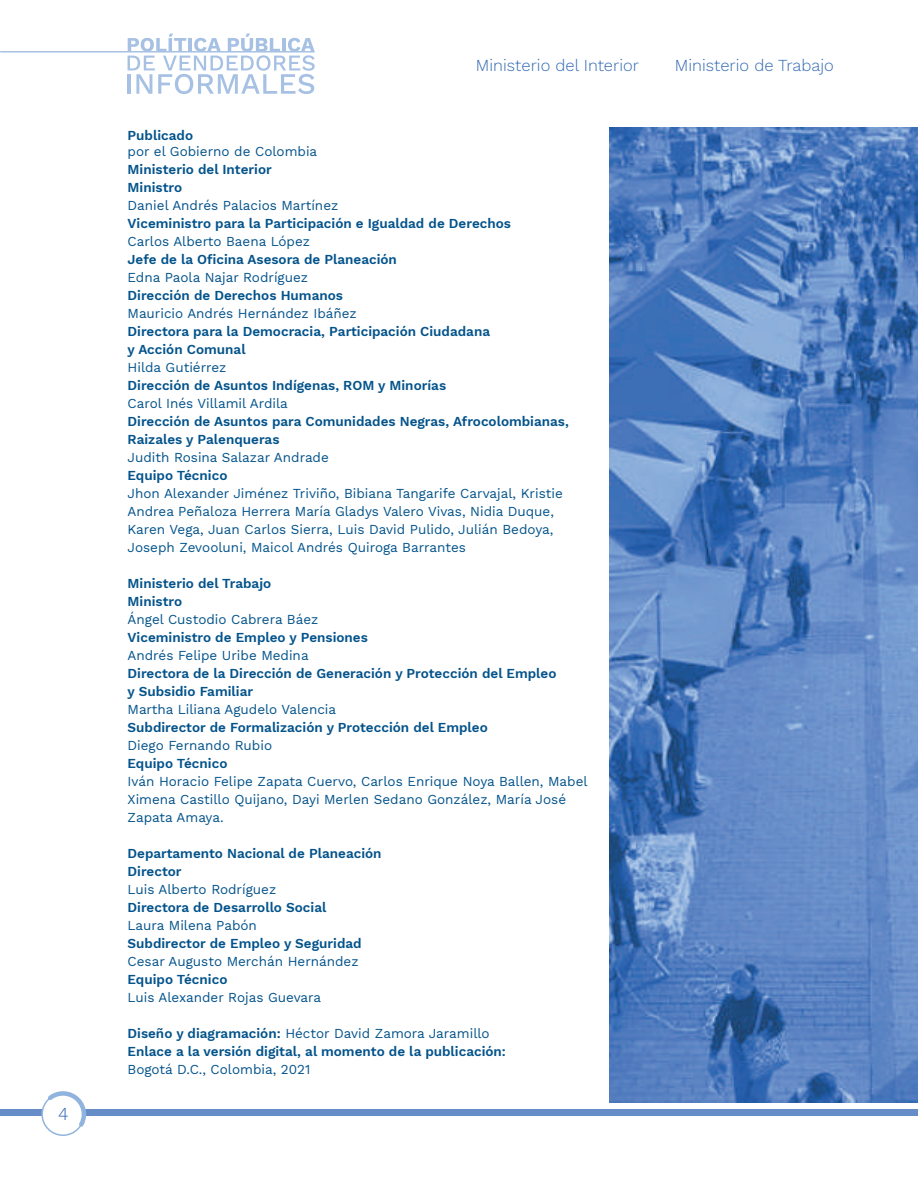
<style>
.page{position:relative;width:918px;height:1188px;background:#fff}
.page>*{position:absolute;margin:0;border:0;box-sizing:border-box;transform-origin:0 0}
.t1{font:300 18px "Work Sans";color:#3169b3}
.t2{font:300 16.5px "Work Sans";color:#3169b3}
.t3{font:13.5px/18px "Work Sans";color:#03538b}
.t4{font:600 13.5px/18px "Work Sans";color:#03538b}
.s1{font-weight:400}
</style>
<div class="page">
<div style="left:0;top:1110px;width:918px;height:6px;background:#678dc8"></div>
<hr style="left:0;top:51px;width:315px;height:2px;background:#a6c1e4">
<hr style="left:127px;top:74px;width:4px;height:20px;background:#a6c1e4">
<svg style="left:128px;top:34px;width:187px;height:60px"></svg>
<div style="left:41px;top:1093px;width:44px;height:43px;border:2px solid #91b4de;border-radius:50%"></div>
<svg style="left:44px;top:1091px;width:44px;height:40px"></svg>
<img style="left:610px;top:128px;width:308px;height:975px">
<h1 class="t1" style="left:58px;top:1100px;width:12px">4</h1>
<p class="t2" style="left:476px;top:53px;width:165px">Ministerio del Interior</p>
<p class="t2" style="left:675px;top:53px;width:160px">Ministerio de Trabajo</p>
<p class="t4" style="left:128px;top:126px;width:67px">Publicado</p>
<p class="t3" style="left:128px;top:142px;width:191px">por el Gobierno de Colombia</p>
<p class="t4" style="left:128px;top:160px;width:146px">Ministerio del Interior<br>Ministro</p>
<p class="t3" style="left:128px;top:196px;width:212px">Daniel Andrés Palacios Martínez</p>
<p class="t4" style="left:128px;top:214px;width:385px">Viceministro para la Participación e Igualdad de Derechos</p>
<p class="t3" style="left:128px;top:232px;width:184px">Carlos Alberto Baena López</p>
<p class="t4" style="left:128px;top:250px;width:271px">Jefe de la Oficina Asesora de Planeación</p>
<p class="t3" style="left:128px;top:268px;width:182px">Edna Paola Najar Rodríguez</p>
<p class="t4" style="left:128px;top:286px;width:217px">Dirección de Derechos Humanos</p>
<p class="t3" style="left:128px;top:304px;width:231px">Mauricio Andrés Hernández Ibáñez</p>
<p class="t4" style="left:128px;top:322px;width:364px">Directora para la Democracia, Participación Ciudadana y Acción Comunal</p>
<p class="t3" style="left:128px;top:358px;width:100px">Hilda Gutiérrez</p>
<p class="t4" style="left:128px;top:376px;width:320px">Dirección de Asuntos Indígenas, ROM y Minorías</p>
<p class="t3" style="left:128px;top:394px;width:162px">Carol Inés Villamil Ardila</p>
<p class="t4" style="left:128px;top:412px;width:443px">Dirección de Asuntos para Comunidades Negras, Afrocolombianas,<br>Raizales y Palenqueras</p>
<p class="t3" style="left:128px;top:448px;width:203px">Judith Rosina Salazar Andrade</p>
<p class="t4" style="left:128px;top:466px;width:101px">Equipo Técnico</p>
<p class="t3" style="left:128px;top:484px;width:437px">Jhon Alexander Jiménez Triviño, Bibiana Tangarife Carvajal, Kristie Andrea Peñaloza Herrera María Gladys Valero Vivas, Nidia Duque, Karen Vega, Juan Carlos Sierra, Luis David Pulido, Julián Bedoya, Joseph Zevooluni, Maicol Andrés Quiroga Barrantes</p>
<p class="t4" style="left:128px;top:574px;width:145px">Ministerio del Trabajo<br>Ministro</p>
<p class="t3" style="left:128px;top:610px;width:192px">Ángel Custodio Cabrera Báez</p>
<p class="t4" style="left:128px;top:628px;width:242px">Viceministro de Empleo y Pensiones</p>
<p class="t3" style="left:128px;top:646px;width:183px">Andrés Felipe Uribe Medina</p>
<p class="t4" style="left:128px;top:664px;width:430px">Directora de la Dirección de Generación y Protección del Empleo y Subsidio Familiar</p>
<p class="t3" style="left:128px;top:700px;width:210px">Martha Liliana Agudelo Valencia</p>
<p class="t4" style="left:128px;top:718px;width:362px">Subdirector de Formalización y Protección del Empleo</p>
<p class="t3" style="left:128px;top:736px;width:146px">Diego Fernando Rubio</p>
<p class="t4" style="left:128px;top:754px;width:101px">Equipo Técnico</p>
<p class="t3" style="left:128px;top:772px;width:462px">Iván Horacio Felipe Zapata Cuervo, Carlos Enrique Noya Ballen, Mabel<br>Ximena Castillo Quijano, Dayi Merlen Sedano González, María José<br>Zapata Amaya.</p>
<p class="t4" style="left:128px;top:844px;width:256px">Departamento Nacional de Planeación<br>Director</p>
<p class="t3" style="left:128px;top:880px;width:150px">Luis Alberto Rodríguez</p>
<p class="t4" style="left:128px;top:898px;width:200px">Directora de Desarrollo Social</p>
<p class="t3" style="left:128px;top:916px;width:131px">Laura Milena Pabón</p>
<p class="t4" style="left:128px;top:934px;width:236px">Subdirector de Empleo y Seguridad</p>
<p class="t3" style="left:128px;top:952px;width:233px">Cesar Augusto Merchán Hernández</p>
<p class="t4" style="left:128px;top:970px;width:101px">Equipo Técnico</p>
<p class="t3" style="left:128px;top:988px;width:195px">Luis Alexander Rojas Guevara</p>
<p class="t4" style="left:128px;top:1024px;width:380px">Diseño y diagramación: <span class="s1">Héctor David Zamora Jaramillo<br></span>Enlace a la versión digital, al momento de la publicación:</p>
<p class="t3" style="left:128px;top:1060px;width:184px">Bogotá D.C., Colombia, 2021</p>
</div>
